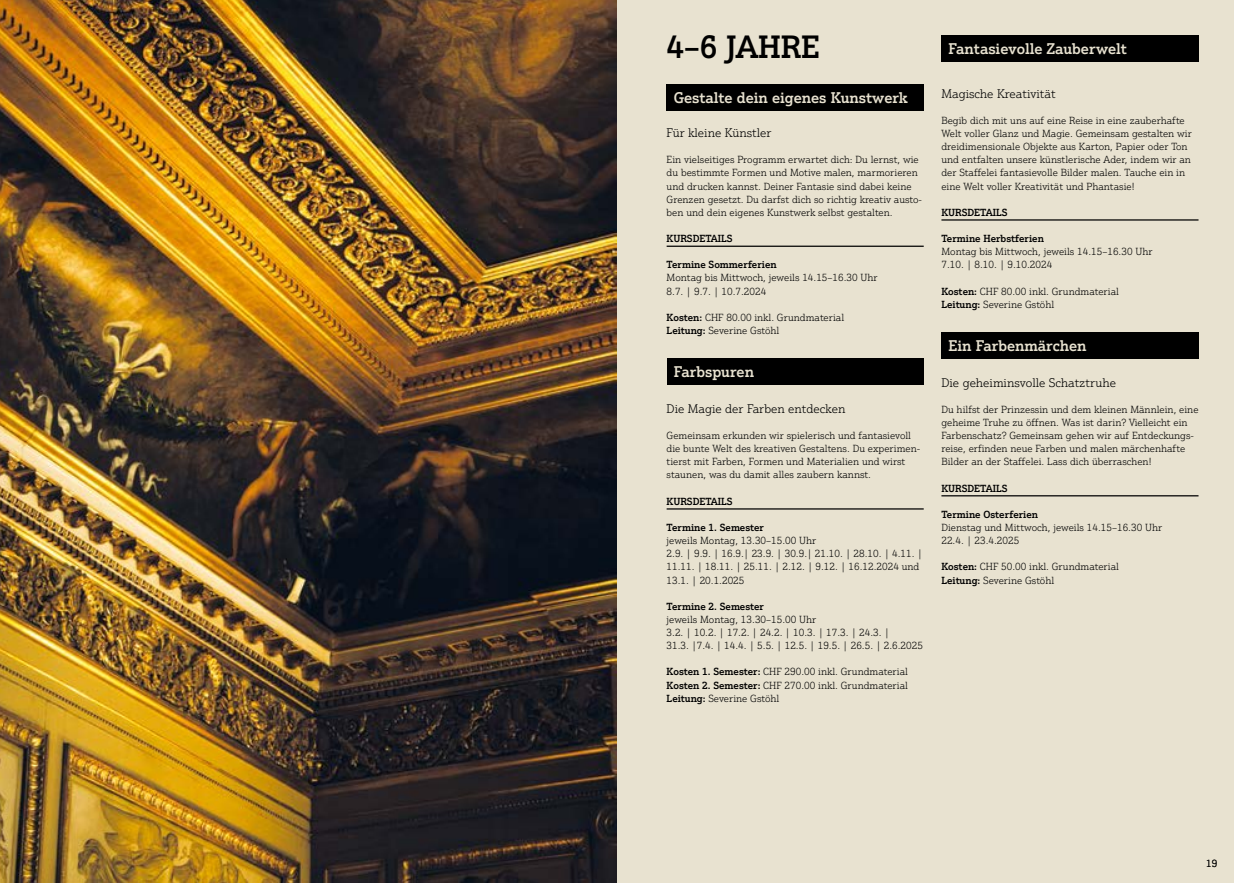
<style>
.page{position:relative;width:1234px;height:883px;background:#fff}
.page>*{position:absolute;margin:0;border:0;box-sizing:border-box;transform-origin:0 0}
.t1{font:500 31.25px "Justus Pro";color:#000}
.t2{font:500 15px "Justus Pro";color:#e8e2d0}
.t3{font:300 12.12px "Justus Pro";color:#000}
.t4{font:300 10px/13.1px "Justus Pro";color:#000}
.t5{font:500 10px "Justus Pro";color:#000}
.s1{font-weight:500}
</style>
<div class="page">
<div style="left:617px;top:0;width:616px;height:882px;background:#e8e2d0"></div>
<img style="left:0;top:0;width:617px;height:882px">
<hr style="left:666px;top:245px;width:257px;height:2px;background:#000">
<hr style="left:666px;top:508px;width:257px;height:1px;background:#000">
<div style="left:666px;top:84px;width:257px;height:27px;background:#000"></div>
<div style="left:666px;top:358px;width:257px;height:26px;background:#000"></div>
<hr style="left:941px;top:219px;width:257px;height:1px;background:#000">
<hr style="left:941px;top:495px;width:257px;height:1px;background:#000">
<div style="left:941px;top:35px;width:257px;height:27px;background:#000"></div>
<div style="left:941px;top:332px;width:257px;height:26px;background:#000"></div>
<h1 class="t1" style="left:666px;top:27px;width:154px">4–6 JAHRE</h1>
<h2 class="t2" style="left:673px;top:88px;width:235px">Gestalte dein eigenes Kunstwerk</h2>
<p class="t3" style="left:666px;top:125px;width:106px">Für kleine Künstler</p>
<p class="t4" style="left:666px;top:153px;width:257px">Ein vielseitiges Programm erwartet dich: Du lernst, wie du bestimmte Formen und Motive malen, marmorieren und drucken kannst. Deiner Fantasie sind dabei keine Grenzen gesetzt. Du darfst dich so richtig kreativ austo&shy;ben und dein eigenes Kunstwerk selbst gestalten.</p>
<p class="t5" style="left:666px;top:232px;width:67px">KURSDETAILS</p>
<p class="t5" style="left:666px;top:258px;width:111px">Termine Sommerferien</p>
<p class="t4" style="left:666px;top:271px;width:212px">Montag bis Mittwoch, jeweils 14.15–16.30 Uhr<br>8.7. | 9.7. | 10.7.2024</p>
<p class="t4" style="left:666px;top:310px;width:179px"><span class="s1">Kosten:</span> CHF 80.00 inkl. Grundmaterial<br><span class="s1">Leitung:</span> Severine Gstöhl</p>
<h2 class="t2" style="left:673px;top:362px;width:82px">Farbspuren</h2>
<p class="t3" style="left:666px;top:401px;width:180px">Die Magie der Farben entdecken</p>
<p class="t4" style="left:666px;top:428px;width:255px">Gemeinsam erkunden wir spielerisch und fantasievoll die bunte Welt des kreativen Gestaltens. Du experimen&shy;tierst mit Farben, Formen und Materialien und wirst staunen, was du damit alles zaubern kannst.</p>
<p class="t5" style="left:666px;top:494px;width:67px">KURSDETAILS</p>
<p class="t5" style="left:666px;top:521px;width:99px">Termine 1. Semester</p>
<p class="t4" style="left:666px;top:533px;width:257px">jeweils Montag, 13.30–15.00 Uhr<br>2.9. | 9.9. | 16.9.| 23.9. | 30.9.| 21.10. | 28.10. | 4.11. | 11.11. | 18.11. | 25.11. | 2.12. | 9.12. | 16.12.2024 und 13.1. | 20.1.2025</p>
<p class="t5" style="left:666px;top:599px;width:99px">Termine 2. Semester</p>
<p class="t4" style="left:666px;top:612px;width:258px">jeweils Montag, 13.30–15.00 Uhr<br>3.2. | 10.2. | 17.2. | 24.2. | 10.3. | 17.3. | 24.3. |<br>31.3. |7.4. | 14.4. | 5.5. | 12.5. | 19.5. | 26.5. | 2.6.2025</p>
<p class="t4" style="left:666px;top:665px;width:243px;text-align:justify"><span class="s1">Kosten 1. Semester:</span> CHF 290.00 inkl. Grundmaterial <span class="s1">Kosten 2. Semester:</span> CHF 270.00 inkl. Grundmaterial <span class="s1">Leitung:</span> Severine Gstöhl</p>
<h2 class="t2" style="left:948px;top:39px;width:180px">Fantasievolle Zauberwelt</h2>
<p class="t3" style="left:941px;top:86px;width:116px">Magische Kreativität</p>
<p class="t4" style="left:941px;top:113px;width:252px">Begib dich mit uns auf eine Reise in eine zauberhafte Welt voller Glanz und Magie. Gemeinsam gestalten wir dreidimensionale Objekte aus Karton, Papier oder Ton und entfalten unsere künstlerische Ader, indem wir an der Staffelei fantasievolle Bilder malen. Tauche ein in eine Welt voller Kreativität und Phantasie!</p>
<p class="t5" style="left:941px;top:206px;width:67px">KURSDETAILS</p>
<p class="t5" style="left:941px;top:232px;width:104px">Termine Herbstferien</p>
<p class="t4" style="left:941px;top:245px;width:212px">Montag bis Mittwoch, jeweils 14.15–16.30 Uhr<br>7.10. | 8.10. | 9.10.2024</p>
<p class="t4" style="left:941px;top:284px;width:179px"><span class="s1">Kosten:</span> CHF 80.00 inkl. Grundmaterial<br><span class="s1">Leitung:</span> Severine Gstöhl</p>
<h2 class="t2" style="left:948px;top:335px;width:139px">Ein Farbenmärchen</h2>
<p class="t3" style="left:941px;top:374px;width:176px">Die geheiminsvolle Schatztruhe</p>
<p class="t4" style="left:941px;top:402px;width:258px">Du hilfst der Prinzessin und dem kleinen Männlein, eine geheime Truhe zu öffnen. Was ist darin? Vielleicht ein Farbenschatz? Gemeinsam gehen wir auf Entdeckungs&shy;reise, erfinden neue Farben und malen märchenhafte Bilder an der Staffelei. Lass dich überraschen!</p>
<p class="t5" style="left:941px;top:481px;width:67px">KURSDETAILS</p>
<p class="t5" style="left:941px;top:508px;width:98px">Termine Osterferien</p>
<p class="t4" style="left:941px;top:520px;width:222px">Dienstag und Mittwoch, jeweils 14.15–16.30 Uhr<br>22.4. | 23.4.2025</p>
<p class="t4" style="left:941px;top:560px;width:179px"><span class="s1">Kosten:</span> CHF 50.00 inkl. Grundmaterial<br><span class="s1">Leitung:</span> Severine Gstöhl</p>
<p class="t4" style="left:1205px;top:856px;width:13px">19</p>
</div>
